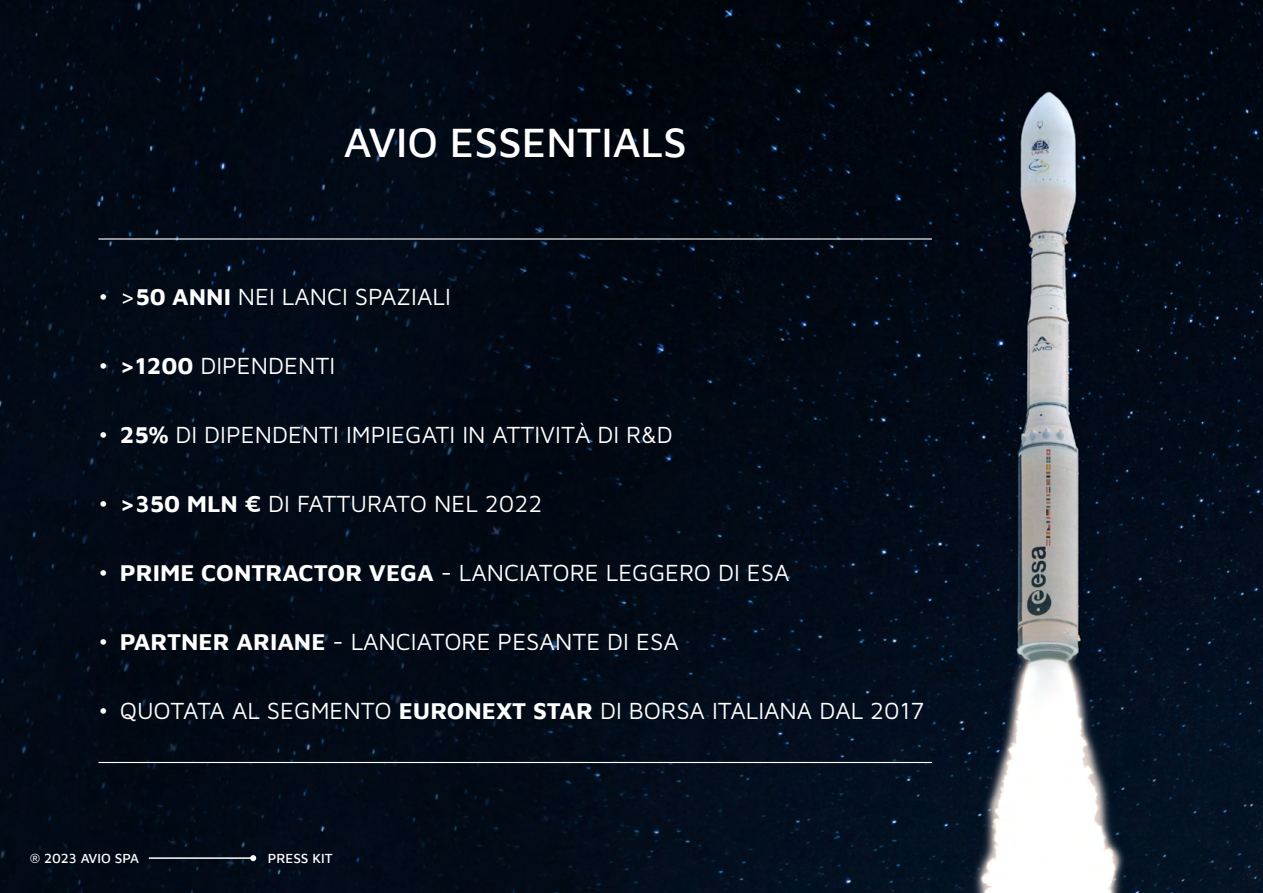
<style>
.page{position:relative;width:1263px;height:893px;background:#fff}
.page>*{position:absolute;margin:0;border:0;box-sizing:border-box;transform-origin:0 0}
.t1{font:500 42px "Maven Pro";color:#fff}
.t2{font:24px "Maven Pro";color:#fff}
.t3{font:500 13.5px "Maven Pro";color:#fff}
.s1{font-weight:700}
</style>
<div class="page">
<img style="left:0;top:0;width:1263px;height:893px">
<hr style="left:149px;top:857px;width:104px;height:2px;background:#fff">
<svg style="left:250px;top:855px;width:6px;height:6px"></svg>
<hr style="left:99px;top:238px;width:833px;height:2px;background:#fff">
<hr style="left:99px;top:762px;width:833px;height:1px;background:#fff">
<h1 class="t1" style="left:344px;top:114px;width:345px">AVIO ESSENTIALS</h1>
<p class="t2" style="left:99px;top:281px;width:354px">• &gt;<span class="s1">50 ANNI</span> NEI LANCI SPAZIALI</p>
<p class="t2" style="left:99px;top:350px;width:238px">• <span class="s1">&gt;1200</span> DIPENDENTI</p>
<p class="t2" style="left:99px;top:419px;width:576px">• <span class="s1">25%</span> DI DIPENDENTI IMPIEGATI IN ATTIVITÀ DI R&amp;D</p>
<p class="t2" style="left:99px;top:488px;width:445px">• <span class="s1">&gt;350 MLN €</span> DI FATTURATO NEL 2022</p>
<p class="t2" style="left:99px;top:557px;width:692px">• <span class="s1">PRIME CONTRACTOR VEGA</span> - LANCIATORE LEGGERO DI ESA</p>
<p class="t2" style="left:99px;top:626px;width:582px">• <span class="s1">PARTNER ARIANE</span> - LANCIATORE PESANTE DI ESA</p>
<p class="t2" style="left:99px;top:695px;width:827px">• QUOTATA AL SEGMENTO <span class="s1">EURONEXT STAR</span> DI BORSA ITALIANA DAL 2017</p>
<p class="t3" style="left:30px;top:849px;width:111px">® 2023 AVIO SPA</p>
<p class="t3" style="left:268px;top:849px;width:66px">PRESS KIT</p>
</div>
